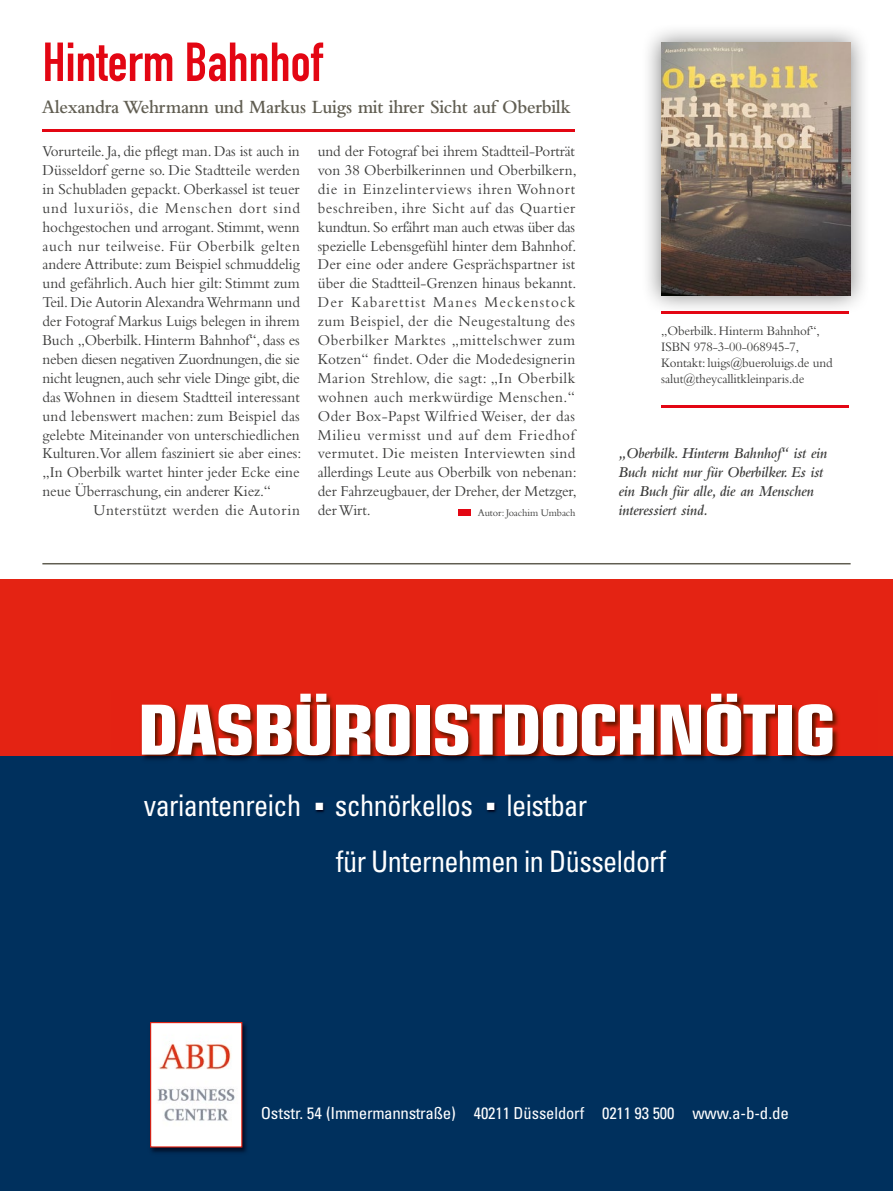
<style>
.page{position:relative;width:893px;height:1191px;background:#fff}
.page>*{position:absolute;margin:0;border:0;box-sizing:border-box;transform-origin:0 0}
.t1{font:700 condensed 69px "Eurostile";letter-spacing:-.03em;color:#fff;scale:1.15 1}
.t2{font:700 54px "DIN Condensed";color:#e30613}
.t3{font:condensed 29.7px/55.5px "Univers";letter-spacing:-.02em;color:#fff;scale:.95 1}
.t4{font:600 19.5px "Bembo";letter-spacing:-.015em;color:#615e52;scale:.95 1}
.t5{font:condensed 16.5px "Univers";letter-spacing:-.005em;color:#fff}
.t6{font:15.75px/18.9px "Bembo";letter-spacing:-.01em;color:#3c3c3b;text-align:justify;scale:.96 1}
.t7{font:italic 600 15.75px/18.9px "Bembo";letter-spacing:-.01em;color:#3c3c3b;scale:.96 1}
.t8{font:15.75px "Bembo";letter-spacing:.035em;color:#3c3c3b;scale:.96 1}
.t9{font:13.5px/16.2px "Bembo";letter-spacing:-.01em;color:#3c3c3b}
.t10{font:10.5px "Bembo";letter-spacing:-.01em;color:#3c3c3b}
.t11{font:10.5px "Zapf Dingbats ITC";color:#fff}
</style>
<div class="page">
<hr style="left:43px;top:129px;width:532px;height:3px;background:#e30613">
<div style="left:641px;top:23px;width:230px;height:293px;background:#000;opacity:.5"></div>
<img style="left:661px;top:43px;width:190px;height:253px">
<div style="left:458px;top:509px;width:13px;height:6px;background:#e30613"></div>
<hr style="left:42px;top:563px;width:809px;height:1px;background:#615e52">
<div style="left:0;top:583px;width:893px;height:608px;background:#00305d"></div>
<div style="left:0;top:578px;width:893px;height:177px;background:#e42313"></div>
<img style="left:111px;top:694px;width:767px;height:67px">
<img style="left:315px;top:803px;width:10px;height:10px">
<img style="left:487px;top:803px;width:10px;height:10px">
<img style="left:150px;top:1022px;width:97px;height:131px">
<img style="left:152px;top:1024px;width:88px;height:121px">
<div style="left:150px;top:1022px;width:92px;height:125px;border:1px solid #e42313"></div>
<hr style="left:661px;top:311px;width:187px;height:2px;background:#e30613">
<hr style="left:661px;top:405px;width:187px;height:2px;background:#e30613">
<h2 class="t2" style="left:43px;top:26px;width:282px">Hinterm Bahnhof</h2>
<p class="t4" style="left:42px;top:96px;width:558px">Alexandra Wehrmann und Markus Luigs mit ihrer Sicht auf Oberbilk</p>
<p class="t6" style="left:43px;top:141px;width:271px">Vorurteile. Ja, die pflegt man. Das ist auch in Düsseldorf gerne so. Die Stadtteile werden in Schubladen gepackt. Oberkassel ist teuer und luxuriös, die Menschen dort sind hochgestochen und arrogant. Stimmt, wenn auch nur teilweise. Für Oberbilk gelten andere Attribute: zum Beispiel schmuddelig und gefährlich. Auch hier gilt: Stimmt zum Teil. Die Autorin Alexandra Wehrmann und der Fotograf Markus Luigs belegen in ihrem Buch „Oberbilk. Hinterm Bahnhof“, dass es neben diesen negativen Zuordnungen, die sie nicht leugnen, auch sehr viele Dinge gibt, die das Wohnen in diesem Stadtteil interessant und lebenswert machen: zum Beispiel das gelebte Miteinander von unterschiedlichen Kulturen.Vor allem fasziniert sie aber eines: „In Oberbilk wartet hinter jeder Ecke eine neue Überraschung, ein anderer Kiez.“</p>
<p class="t8" style="left:94px;top:501px;width:216px">Unterstützt werden die Autorin</p>
<p class="t6" style="left:318px;top:141px;width:271px">und der Fotograf bei ihrem Stadtteil-Porträt von 38 Oberbilkerinnen und Oberbilkern, die in Einzelinterviews ihren Wohnort beschreiben, ihre Sicht auf das Quartier kundtun. So erfährt man auch etwas über das spezielle Lebensgefühl hinter dem Bahnhof.<br>Der eine oder andere Gesprächspartner ist über die Stadtteil-Grenzen hinaus bekannt.<br>Der Kabarettist Manes Meckenstock zum Beispiel, der die Neugestaltung des Oberbilker Marktes „mittelschwer zum Kotzen“ findet. Oder die Modedesignerin Marion Strehlow, die sagt: „In Oberbilk wohnen auch merkwürdige Menschen.“ Oder Box-Papst Wilfried Weiser, der das Milieu vermisst und auf dem Friedhof vermutet. Die meisten Interviewten sind allerdings Leute aus Oberbilk von nebenan: der Fahrzeugbauer, der Dreher, der Metzger, der Wirt.</p>
<p class="t10" style="left:478px;top:506px;width:99px">Autor: Joachim Umbach</p>
<p class="t9" style="left:661px;top:322px;width:173px">„Oberbilk. Hinterm Bahnhof“,<br>ISBN 978-3-00-068945-7,<br>Kontakt: luigs@bueroluigs.de und salut@theycallitkleinparis.de</p>
<p class="t7" style="left:619px;top:444px;width:219px">„Oberbilk. Hinterm Bahnhof“ ist ein<br>Buch nicht nur für Oberbilker. Es ist ein Buch für alle, die an Menschen interessiert sind.</p>
<h1 class="t1" style="left:137px;top:688px;width:609px">DASBÜROISTDOCHNÖTIG</h1>
<h3 class="t3" style="left:336px;top:777px;width:349px;text-indent:-192px">variantenreich schnörkellos leistbar<br>für Unternehmen in Düsseldorf</h3>
<h1 class="t1" style="left:137px;top:705px;width:609px">DASBÜROISTDOCHNÖTIG</h1>
<p class="t11" style="left:315px;top:801px;width:9px">■</p>
<p class="t11" style="left:487px;top:801px;width:9px">■</p>
<p class="t5" style="left:261px;top:1102px;width:530px">Oststr. 54 (Immermannstraße) 40211 Düsseldorf 0211 93 500 www.a-b-d.de</p>
</div>
